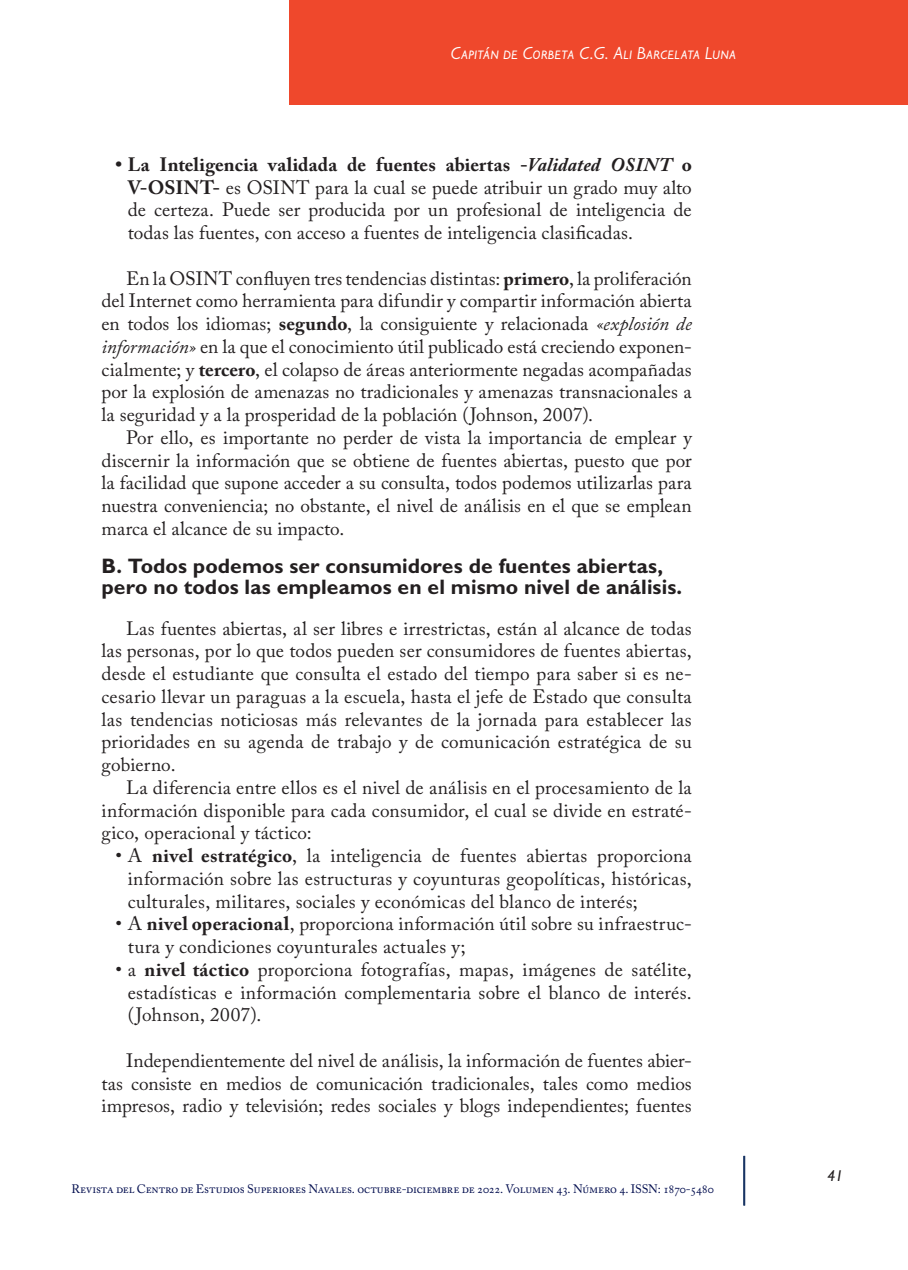
<style>
.page{position:relative;width:908px;height:1270px;background:#fff}
.page>*{position:absolute;margin:0;border:0;box-sizing:border-box;transform-origin:0 0}
._03_Subtítulos__IZQU{font:700 21px/21px "Gill Sans";color:#231f20}
._05_Normal{font:19.25px/22.8px "Adobe Caslon Pro";letter-spacing:.01em;color:#231f20;text-align:justify}
.t1{font:italic 17.5px "Gill Sans";letter-spacing:.015em;color:#fff}
.t2{font:italic 500 15.75px "Gill Sans";color:#231f20}
.t3{font:12.25px "Adobe Caslon Pro";letter-spacing:-.015em;color:#030e4f}
.s1{font-weight:700}
.s2{font-weight:700;font-style:italic}
.s3{font-style:italic}
.s4{font-family:"Aller";font-weight:400;font-style:normal;color:#fff}
</style>
<div class="page">
<hr style="left:743px;top:1156px;width:2px;height:49px;background:#183463">
<div style="left:290px;top:0;width:618px;height:104px;background:#ef482c"></div>
<p class="t1" style="left:451px;top:43px;width:287px">Capitán de Corbeta C.G. Ali Barcelata Luna</p>
<p class="_05_Normal" style="left:128px;top:153px;width:565px;text-indent:-12px"><span class="s1">• La Inteligencia validada de fuentes abiertas -</span><span class="s2">Validated OSINT</span> <span class="s1">o V-OSINT-</span> es OSINT para la cual se puede atribuir un grado muy alto de certeza. Puede ser producida por un profesional de inteligencia de todas las fuentes, con acceso a fuentes de inteligencia clasificadas.</p>
<p class="_05_Normal" style="left:102px;top:267px;width:592px;text-indent:25px">En la OSINT confluyen tres tendencias distintas: <span class="s1">primero</span>, la proliferación del Internet como herramienta para difundir y compartir información abierta en todos los idiomas; <span class="s1">segundo</span>, la consiguiente y relacionada <span class="s3">«explosión de información»</span> en la que el conocimiento útil publicado está creciendo exponen&shy;cialmente; y <span class="s1">tercero</span>, el colapso de áreas anteriormente negadas acompañadas por la explosión de amenazas no tradicionales y amenazas transnacionales a la seguridad y a la prosperidad de la población (Johnson, 2007).</p>
<p class="_05_Normal" style="left:102px;top:426px;width:592px;text-indent:25px">Por ello, es importante no perder de vista la importancia de emplear y discernir la información que se obtiene de fuentes abiertas, puesto que por la facilidad que supone acceder a su consulta, todos podemos utilizarlas para nuestra conveniencia; no obstante, el nivel de análisis en el que se emplean marca el alcance de su impacto.</p>
<p class="_03_Subtítulos__IZQU" style="left:102px;top:555px;width:582px">B. Todos podemos ser consumidores de fuentes abiertas, pero no todos las empleamos en el mismo nivel de análisis.</p>
<p class="_05_Normal" style="left:102px;top:617px;width:592px;text-indent:25px">Las fuentes abiertas, al ser libres e irrestrictas, están al alcance de todas las personas, por lo que todos pueden ser consumidores de fuentes abiertas, desde el estudiante que consulta el estado del tiempo para saber si es ne&shy;cesario llevar un paraguas a la escuela, hasta el jefe de Estado que consulta las tendencias noticiosas más relevantes de la jornada para establecer las prioridades en su agenda de trabajo y de comunicación estratégica de su gobierno.</p>
<p class="_05_Normal" style="left:102px;top:776px;width:592px;text-indent:25px">La diferencia entre ellos es el nivel de análisis en el procesamiento de la información disponible para cada consumidor, el cual se divide en estraté&shy;gico, operacional y táctico:</p>
<p class="_05_Normal" style="left:128px;top:844px;width:565px;text-indent:-12px">• A <span class="s1">nivel estratégico</span>, la inteligencia de fuentes abiertas proporciona información sobre las estructuras y coyunturas geopolíticas, históricas, culturales, militares, sociales y económicas del blanco de interés;</p>
<p class="_05_Normal" style="left:128px;top:912px;width:565px;text-indent:-12px">• A <span class="s1">nivel operacional</span>, proporciona información útil sobre su infraestruc&shy;tura y condiciones coyunturales actuales y;</p>
<p class="_05_Normal" style="left:128px;top:958px;width:565px;text-indent:-12px">• a <span class="s1">nivel táctico</span> proporciona fotografías, mapas, imágenes de satélite, estadísticas e información complementaria sobre el blanco de interés. (Johnson, 2007).</p>
<p class="_05_Normal" style="left:102px;top:1049px;width:592px;text-indent:25px">Independientemente del nivel de análisis, la información de fuentes abier&shy;tas consiste en medios de comunicación tradicionales, tales como medios impresos, radio y televisión; redes sociales y blogs independientes; fuentes</p>
<p class="t3" style="left:72px;top:1182px;width:644px">Revista del Centro de Estudios Superiores Navales. octubre-diciembre de 2022. Volumen 43. Número 4. ISSN: 1870-5480</p>
<p class="t2" style="left:825px;top:1166px;width:20px"><span class="s4">4</span>4 1</p>
</div>
